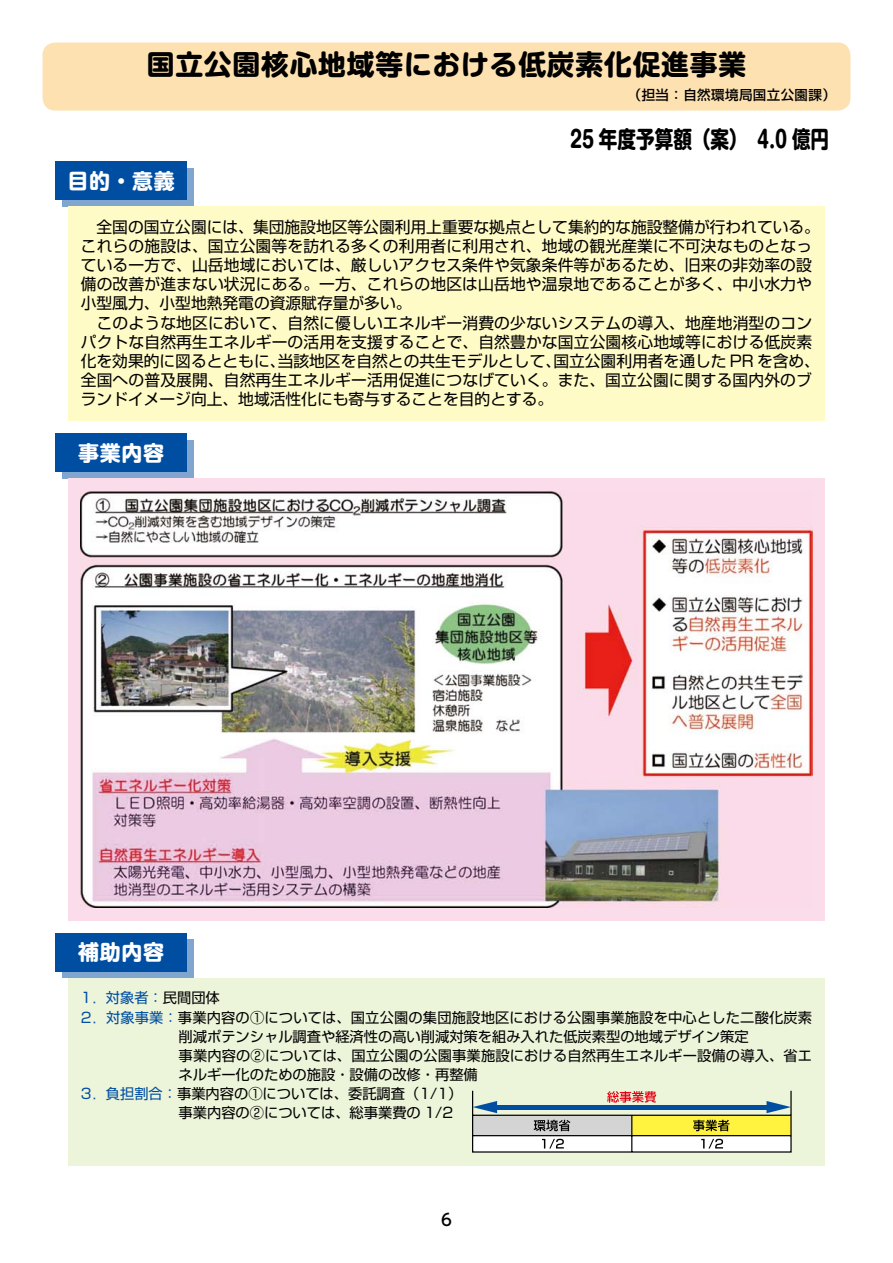
<style>
.page{position:relative;width:893px;height:1263px;background:#fff}
.page>*{position:absolute;margin:0;border:0;box-sizing:border-box;transform-origin:0 0}
.t1{font:700 27.75px "Shin M Go";letter-spacing:.03em;color:#000}
.t2{font:700 23.25px "Shin M Go";color:#000;scale:.8 1}
.t3{font:700 21px "Shin M Go";letter-spacing:.03em;color:#fff}
.t4{font:500 16.5px "UD Shin Go Pro";color:#000}
.t5{font:15.75px/19.2px "Shin Go";letter-spacing:.01em;color:#000}
.t6{font:14.25px "Shin Go";color:#000}
.t7{font:14.25px "Shin Go";color:#004ea2}
.t8{font:500 13.5px "Shin Go";letter-spacing:.03em;color:#000}
.s1{color:#000}
.s2{color:#004ea2}
</style>
<div class="page">
<div style="left:62px;top:168px;width:131px;height:38px;background:#80a6d0"></div>
<div style="left:62px;top:940px;width:131px;height:38px;background:#80a6d0"></div>
<div style="left:62px;top:440px;width:131px;height:38px;background:#80a6d0"></div>
<div style="left:43px;top:43px;width:807px;height:68px;background:#fde1b0;border-radius:13px"></div>
<div style="left:55px;top:162px;width:132px;height:38px;background:#004ea2"></div>
<div style="left:55px;top:933px;width:132px;height:39px;background:#004ea2"></div>
<div style="left:55px;top:434px;width:132px;height:38px;background:#004ea2"></div>
<div style="left:68px;top:206px;width:757px;height:215px;background:#fffbc7"></div>
<div style="left:68px;top:978px;width:757px;height:187px;background:#ecf4d9"></div>
<div style="left:68px;top:478px;width:757px;height:443px;background:#fadcea"></div>
<img style="left:81px;top:491px;width:731px;height:416px">
<svg style="left:472px;top:1090px;width:320px;height:63px"></svg>
<h1 class="t1" style="left:147px;top:44px;width:601px">国立公園核心地域等における低炭素化促進事業</h1>
<p class="t8" style="left:628px;top:86px;width:210px">（担当：自然環境局国立公園課）</p>
<h2 class="t2" style="left:570px;top:122px;width:325px">25 年度予算額（案）　4.0 億円</h2>
<h3 class="t3" style="left:67px;top:165px;width:109px">目的・意義</h3>
<p class="t5" style="left:81px;top:216px;width:741px">　全国の国立公園には、集団施設地区等公園利用上重要な拠点として集約的な施設整備が行われている。これらの施設は、国立公園等を訪れる多くの利用者に利用され、地域の観光産業に不可決なものとなっている一方で、山岳地域においては、厳しいアクセス条件や気象条件等があるため、旧来の非効率の設備の改善が進まない状況にある。一方、これらの地区は山岳地や温泉地であることが多く、中小水力や小型風力、小型地熱発電の資源賦存量が多い。<br>　このような地区において、自然に優しいエネルギー消費の少ないシステムの導入、地産地消型のコンパクトな自然再生エネルギーの活用を支援することで、自然豊かな国立公園核心地域等における低炭素化を効果的に図るとともに、当該地区を自然との共生モデルとして、国立公園利用者を通した PR を含め、全国への普及展開、自然再生エネルギー活用促進につなげていく。また、国立公園に関する国内外のブランドイメージ向上、地域活性化にも寄与することを目的とする。</p>
<h3 class="t3" style="left:78px;top:437px;width:87px">事業内容</h3>
<h3 class="t3" style="left:78px;top:937px;width:87px">補助内容</h3>
<p class="t7" style="left:81px;top:988px;width:141px">1．対象者：<span class="s1">民間団体</span></p>
<p class="t6" style="left:81px;top:1008px;width:733px"><span class="s2">2．対象事業：</span>事業内容の①については、国立公園の集団施設地区における公園事業施設を中心とした二酸化炭素</p>
<p class="t6" style="left:179px;top:1027px;width:571px">削減ポテンシャル調査や経済性の高い削減対策を組み入れた低炭素型の地域デザイン策定</p>
<p class="t6" style="left:179px;top:1046px;width:635px">事業内容の②については、国立公園の公園事業施設における自然再生エネルギー設備の導入、省エ</p>
<p class="t6" style="left:179px;top:1065px;width:301px">ネルギー化のための施設・設備の改修・再整備</p>
<p class="t6" style="left:81px;top:1084px;width:383px"><span class="s2">3．負担割合：</span>事業内容の①については、委託調査（1/1）</p>
<p class="t6" style="left:179px;top:1103px;width:276px">事業内容の②については、総事業費の 1/2</p>
<p class="t4" style="left:441px;top:1207px;width:12px">6</p>
</div>
